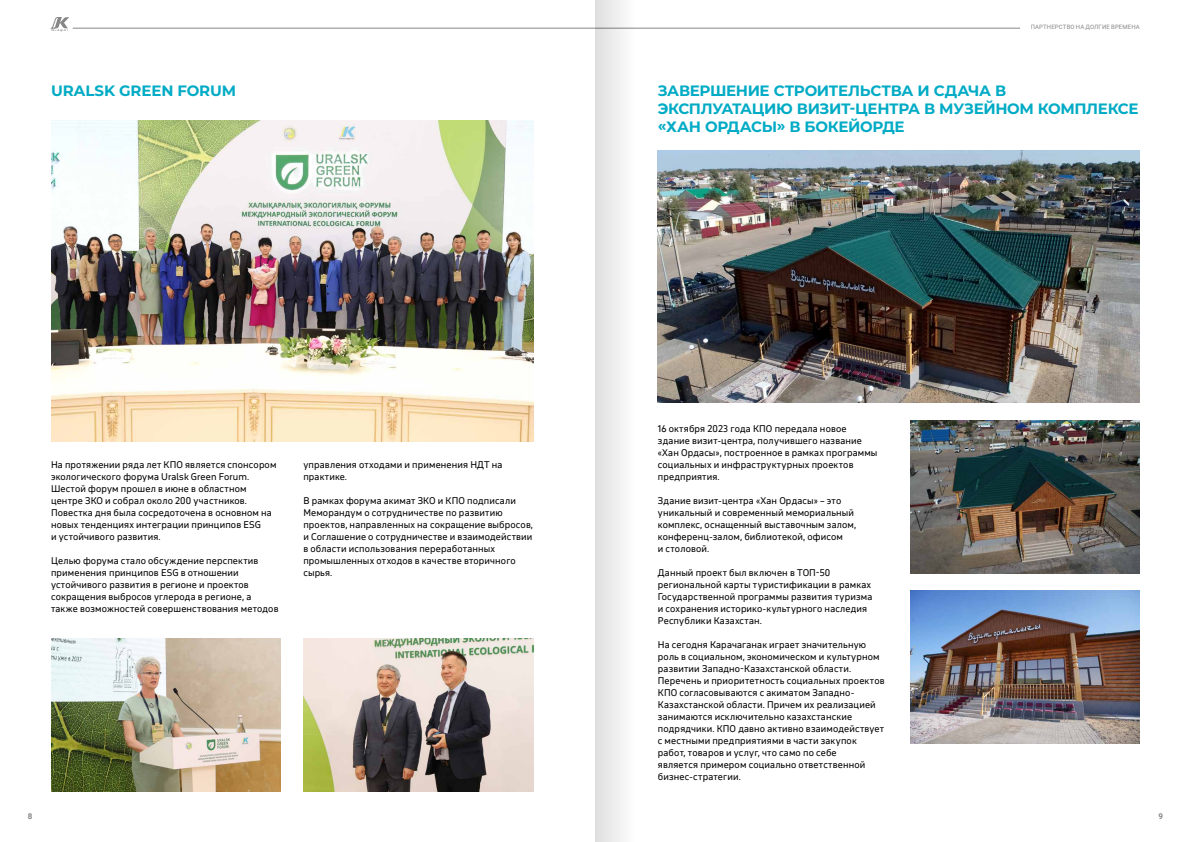
<style>
.page{position:relative;width:1191px;height:842px;background:#fff}
.page>*{position:absolute;margin:0;border:0;box-sizing:border-box;transform-origin:0 0}
.t1{font:700 15px/18px "Montserrat";letter-spacing:-.025em;color:#00abc5}
.t2{font:9px/12px "November LCG";letter-spacing:.015em;color:#000}
.t3{font:700 8px "Roboto";color:#868786}
.t4{font:6px "Roboto";letter-spacing:.025em;color:#868786}
</style>
<div class="page">
<img style="left:51px;top:120px;width:482px;height:321px">
<img style="left:658px;top:150px;width:482px;height:252px">
<img style="left:303px;top:639px;width:230px;height:153px">
<img style="left:51px;top:639px;width:230px;height:153px">
<img style="left:910px;top:420px;width:230px;height:153px">
<img style="left:910px;top:591px;width:230px;height:153px">
<div style="left:595px;top:0;width:51px;height:842px;background:linear-gradient(to right,#dfdfdf,#fff)"></div>
<svg style="left:50px;top:17px;width:19px;height:14px"></svg>
<hr style="left:73px;top:28px;width:947px;height:1px;background:#868786">
<h1 class="t1" style="left:51px;top:81px;width:186px">URALSK GREEN FORUM</h1>
<p class="t2" style="left:51px;top:458px;width:227px">На протяжении ряда лет КПО является спонсором экологического форума Uralsk Green Forum.<br>Шестой форум прошел в июне в областном центре ЗКО и собрал около 200 участников.<br>Повестка дня была сосредоточена в основном на новых тенденциях интеграции принципов ESG<br>и устойчивого развития.</p>
<p class="t2" style="left:51px;top:554px;width:229px">Целью форума стало обсуждение перспектив применения принципов ESG в отношении устойчивого развития в регионе и проектов сокращения выбросов углерода в регионе, а также возможностей совершенствования методов</p>
<p class="t2" style="left:303px;top:458px;width:201px">управления отходами и применения НДТ на практике.</p>
<p class="t2" style="left:303px;top:494px;width:231px">В рамках форума акимат ЗКО и КПО подписали Меморандум о сотрудничестве по развитию проектов, направленных на сокращение выбросов, и Соглашение о сотрудничестве и взаимодействии в области использования переработанных промышленных отходов в качестве вторичного сырья.</p>
<p class="t4" style="left:1030px;top:23px;width:111px">ПАРТНЕРСТВО НА ДОЛГИЕ ВРЕМЕНА</p>
<h1 class="t1" style="left:658px;top:81px;width:482px">ЗАВЕРШЕНИЕ СТРОИТЕЛЬСТВА И СДАЧА В<br>ЭКСПЛУАТАЦИЮ ВИЗИТ-ЦЕНТРА В МУЗЕЙНОМ КОМПЛЕКСЕ «ХАН ОРДАСЫ» В БОКЕЙОРДЕ</h1>
<p class="t2" style="left:658px;top:422px;width:221px">16 октября 2023 года КПО передала новое здание визит-центра, получившего название «Хан Ордасы», построенное в рамках программы социальных и инфраструктурных проектов предприятия.</p>
<p class="t2" style="left:658px;top:494px;width:200px">Здание визит-центра «Хан Ордасы» – это уникальный и современный мемориальный комплекс, оснащенный выставочным залом, конференц-залом, библиотекой, офисом<br>и столовой.</p>
<p class="t2" style="left:658px;top:566px;width:216px">Данный проект был включен в ТОП-50 региональной карты туристификации в рамках Государственной программы развития туризма и сохранения историко-культурного наследия Республики Казахстан.</p>
<p class="t2" style="left:658px;top:638px;width:228px">На сегодня Карачаганак играет значительную роль в социальном, экономическом и культурном развитии Западно-Казахстанской области.<br>Перечень и приоритетность социальных проектов КПО согласовываются с акиматом Западно-Казахстанской области. Причем их реализацией занимаются исключительно казахстанские подрядчики. КПО давно активно взаимодействует с местными предприятиями в части закупок работ, товаров и услуг, что само по себе<br>является примером социально ответственной бизнес-стратегии.</p>
<p class="t3" style="left:28px;top:811px;width:6px">8</p>
<p class="t3" style="left:1158px;top:811px;width:6px">9</p>
</div>
